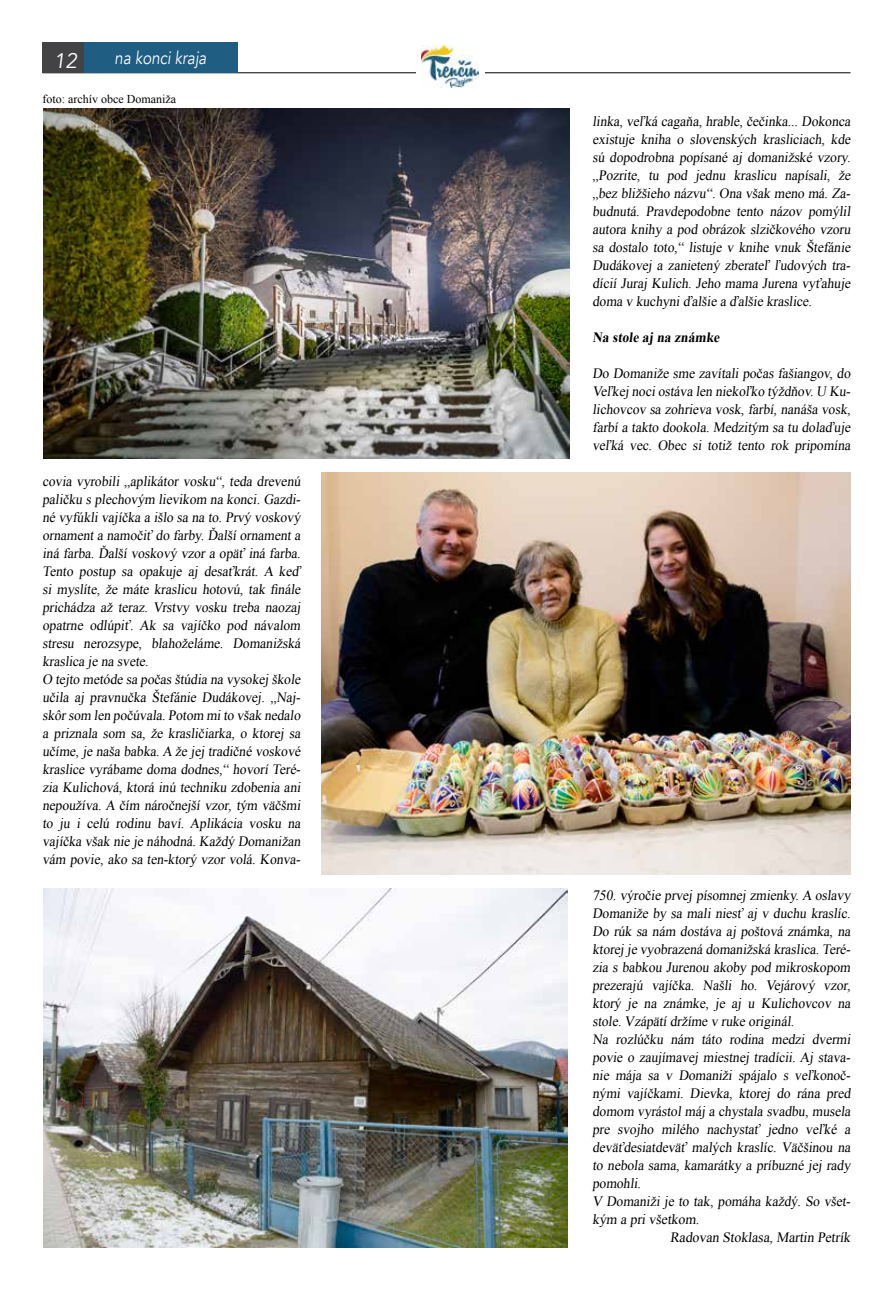
<style>
.page{position:relative;width:893px;height:1297px;background:#fff}
.page>*{position:absolute;margin:0;border:0;box-sizing:border-box;transform-origin:0 0}
.t1{font:21px "Avenir";color:#fff}
.t2{font:18px "Avenir";color:#fff;scale:.84 1}
.t3{font:14.25px/18px "Times New Roman";color:#000;text-align:justify;scale:.95 1}
.t4{font:14.25px "Times New Roman";color:#000}
.t5{font:700 14.25px "Times New Roman";color:#000;scale:.95 1}
.t6{font:12px "Times New Roman";color:#000}
</style>
<div class="page">
<hr style="left:43px;top:72px;width:807px;height:1px;background:#000">
<div style="left:43px;top:43px;width:52px;height:30px;background:#434345"></div>
<div style="left:417px;top:43px;width:68px;height:46px;background:#fff"></div>
<img style="left:421px;top:46px;width:58px;height:41px">
<div style="left:84px;top:43px;width:153px;height:30px;background:#1f5e82"></div>
<img style="left:43px;top:108px;width:526px;height:351px">
<img style="left:44px;top:889px;width:523px;height:358px">
<img style="left:322px;top:472px;width:528px;height:402px">
<h1 class="t1" style="left:54px;top:48px;width:28px">12</h1>
<p class="t2" style="left:115px;top:47px;width:114px">na konci kraja</p>
<p class="t6" style="left:43px;top:91px;width:135px">foto: archív obce Domaniža</p>
<p class="t3" style="left:42px;top:472px;width:276px;text-align:left">covia vyrobili „ap likátor vosku“, teda drevenú p aličku s p lechovým lievikom na konci. Gazdi&shy;né vyfúkli vaj íčka a išlo sa na to. Prvý voskový ornament a namočiť do farby. Ďalší ornament a iná farba. Ďalší voskový vzor a op äť iná farba.<br>Tento p ostup sa op akuj e aj desaťkrát. A keď si myslíte, že máte kraslicu hotovú, tak finále prichádza až teraz. Vrstvy vosku treba naozaj op atrne odlúp iť. Ak sa vaj íčko p od návalom stresu nerozsyp e, blahoželáme. Domanižská kraslica j e na svete.<br>O tej to metóde sa p očas štúdia na vysokej škole učila aj pravnučka Štefánie Dudákovej . „Naj - skôr som len p očúvala.Potom mito však nedalo a priznala som sa, že krasličiarka, o ktorej sa učíme, j e naša babka.A že j ej tradičné voskové kraslice vyrábame doma dodnes,“ hovorí Teré&shy;zia Kulichová, ktorá inú techniku zdobenia ani nep oužíva. A čím náročnej ší vzor, tým väčšmi to ju i celú rodinu baví. Ap likácia vosku na vaj íčka však nie j e náhodná. Každý Domanižan vám povie, ako sa ten-ktorý vzor volá. Konva-</p>
<p class="t3" style="left:592px;top:112px;width:276px">linka, veľká cagaňa, hrable, čečinka... Dokonca existuj e kniha o slovenských krasliciach, kde sú dop odrobna p op ísané aj domanižské vzory. „Pozrite, tu p od j ednu kraslicu nap ísali, že „bez bližšieho názvu“. Ona však meno má. Za&shy;budnutá. Pravdep odobne tento názov p omýlil autora knihy a p od obrázok slzičkového vzoru sa dostalo toto,“ listuj e v knihe vnuk Štefánie Dudákovej a zanietený zberateľ ľudových tra&shy;dícií Juraj Kulich. Jeho mama Jurena vyťahuj e doma v kuchyni ďalšie a ďalšie kraslice.</p>
<p class="t5" style="left:592px;top:327px;width:138px">Na stole aj na známke</p>
<p class="t3" style="left:592px;top:364px;width:276px">Do Domaniže sme zavítali p očas fašiangov, do Veľkej nociostáva len niekoľko týždňov.U Ku&shy;lichovcov sa zohrieva vosk, farbí, nanáša vosk, farbí a takto dookola. Medzitým sa tu dolaďuj e veľká vec. Obec si totiž tento rok prip omína</p>
<p class="t3" style="left:592px;top:886px;width:275px">750. výročie prvej p ísomnej zmienky. A oslavy</p>
<p class="t3" style="left:592px;top:904px;width:275px">Domaniže by sa mali niesť aj v duchu kraslíc.</p>
<p class="t3" style="left:592px;top:922px;width:275px">Do rúk sa nám dostáva aj p oštová známka, na</p>
<p class="t3" style="left:592px;top:940px;width:275px">ktorej j e vyobrazená domanižská kraslica.Teré-</p>
<p class="t3" style="left:592px;top:958px;width:275px">zia s babkou Jurenou akoby p od mikroskop om</p>
<p class="t3" style="left:592px;top:976px;width:275px">prezerajú vaj íčka. Našli ho. Vej árový vzor,</p>
<p class="t3" style="left:592px;top:994px;width:275px">ktorý j e na známke, j e aj u Kulichovcov na</p>
<p class="t3" style="left:592px;top:1012px;width:216px">stole. Vzáp ätí držíme v ruke originál.</p>
<p class="t3" style="left:592px;top:1030px;width:275px">Na rozlúčku nám táto rodina medzi dvermi</p>
<p class="t3" style="left:592px;top:1048px;width:275px">p ovie o zauj ímavej miestnej tradícii. Aj stava-</p>
<p class="t3" style="left:592px;top:1066px;width:275px">nie máj a sa v Domaniži sp áj alo s veľkonoč-</p>
<p class="t3" style="left:592px;top:1084px;width:275px">nými vaj íčkami. Dievka, ktorej do rána pred</p>
<p class="t3" style="left:592px;top:1102px;width:275px">domom vyrástol máj a chystala svadbu, musela</p>
<p class="t3" style="left:592px;top:1120px;width:275px">pre svojho milého nachystať j edno veľké a</p>
<p class="t3" style="left:592px;top:1138px;width:275px">deväťdesiatdeväť malých kraslíc. Väčšinou na</p>
<p class="t3" style="left:592px;top:1156px;width:275px">to nebola sama, kamarátky a príbuzné j ej rady</p>
<p class="t3" style="left:592px;top:1174px;width:55px">pomohli.</p>
<p class="t3" style="left:592px;top:1192px;width:275px">V Domaniži j e to tak, p omáha každý. So všet-</p>
<p class="t4" style="left:592px;top:1210px;width:111px">kým a pri všetkom.</p>
<p class="t4" style="left:670px;top:1228px;width:184px">Radovan Stoklasa, Martin Petrík</p>
</div>
